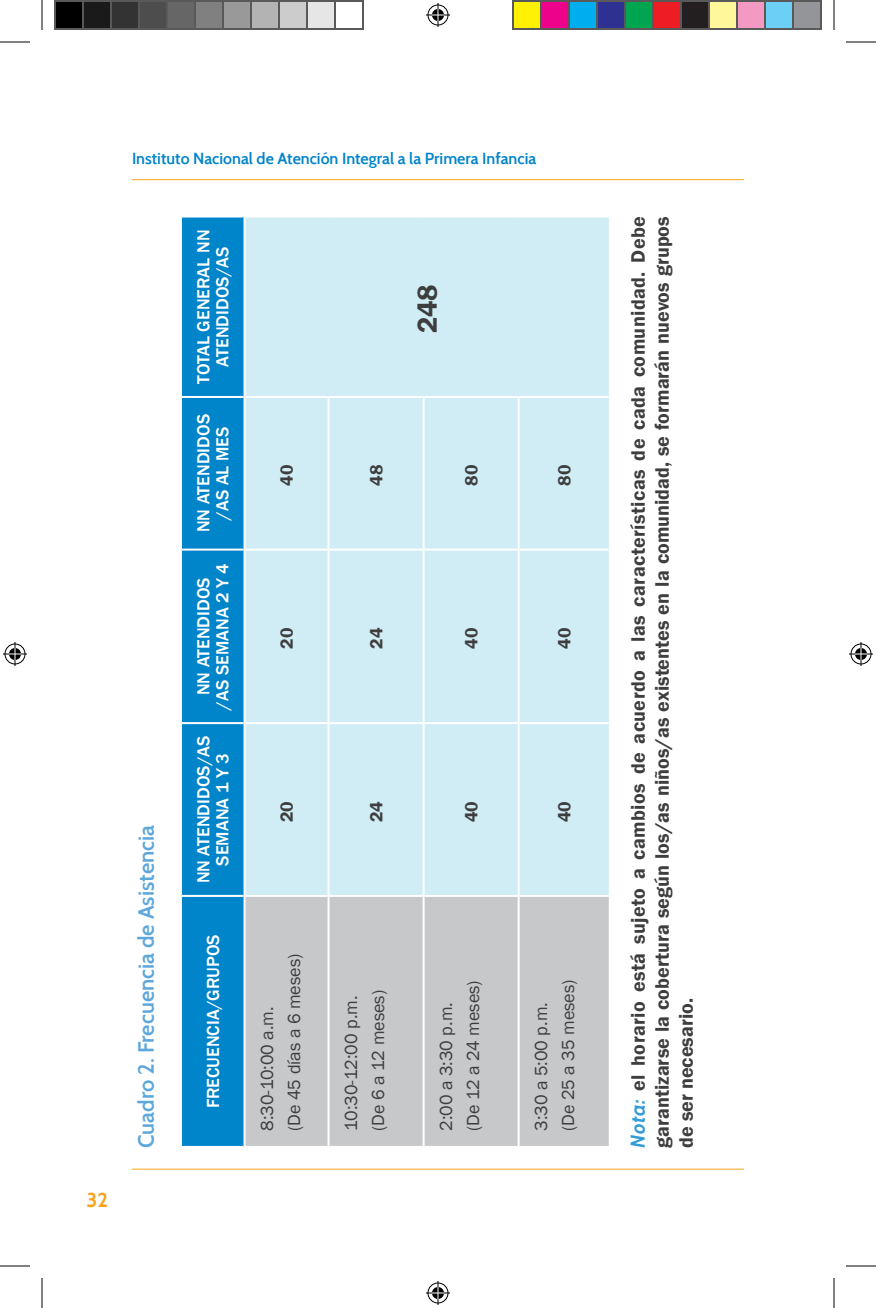
<style>
.page{position:relative;width:876px;height:1308px;background:#fff}
.page>*{position:absolute;margin:0;border:0;box-sizing:border-box;transform-origin:0 0}
.t1{font:600 28px "Franklin Gothic";color:#3e3e3f}
.t2{font:600 22px "Cabin";color:#5da7db}
.t3{font:600 20px/24px "Franklin Gothic";color:#3e3e3f;text-align:justify}
.t4{font:700 20px "Cabin";color:#f9a21c}
.t5{font:18px/27px "Franklin Gothic";color:#3e3e3f}
.t6{font:500 18px/19px "Franklin Gothic";color:#fff;text-align:center}
.t7{font:600 18px "Franklin Gothic";color:#3e3e3f}
.t8{font:600 16px "Cabin";color:#0084ca}
.s1{font-family:"Cabin";font-weight:700;font-style:italic;color:#339cd7}
</style>
<div class="page">
<hr style="left:132px;top:179px;width:612px;height:1px;background:#f9a21c">
<hr style="left:132px;top:1169px;width:612px;height:1px;background:#f9a21c">
<div style="left:182px;top:218px;width:62px;height:928px;background:#0084ca"></div>
<div style="left:246px;top:897px;width:363px;height:249px;background:#c7c8ca"></div>
<div style="left:246px;top:218px;width:363px;height:677px;background:#d0ecf4"></div>
<hr style="left:182px;top:895px;width:62px;height:2px;background:#fff">
<hr style="left:182px;top:722px;width:62px;height:2px;background:#fff">
<hr style="left:182px;top:549px;width:62px;height:2px;background:#fff">
<hr style="left:246px;top:396px;width:82px;height:2px;background:#fff">
<hr style="left:330px;top:396px;width:93px;height:2px;background:#fff">
<hr style="left:425px;top:396px;width:93px;height:2px;background:#fff">
<hr style="left:520px;top:396px;width:89px;height:2px;background:#fff">
<hr style="left:182px;top:396px;width:62px;height:2px;background:#fff">
<hr style="left:328px;top:896px;width:2px;height:252px;background:#fff">
<hr style="left:246px;top:722px;width:82px;height:2px;background:#fff">
<hr style="left:246px;top:549px;width:82px;height:2px;background:#fff">
<hr style="left:423px;top:896px;width:2px;height:252px;background:#fff">
<hr style="left:328px;top:723px;width:2px;height:173px;background:#fff">
<hr style="left:328px;top:550px;width:2px;height:173px;background:#fff">
<hr style="left:330px;top:722px;width:93px;height:2px;background:#fff">
<hr style="left:328px;top:396px;width:2px;height:154px;background:#fff">
<hr style="left:330px;top:549px;width:93px;height:2px;background:#fff">
<hr style="left:518px;top:896px;width:2px;height:252px;background:#fff">
<hr style="left:423px;top:723px;width:2px;height:173px;background:#fff">
<hr style="left:423px;top:550px;width:2px;height:173px;background:#fff">
<hr style="left:425px;top:722px;width:93px;height:2px;background:#fff">
<hr style="left:423px;top:396px;width:2px;height:154px;background:#fff">
<hr style="left:425px;top:549px;width:93px;height:2px;background:#fff">
<hr style="left:518px;top:723px;width:2px;height:173px;background:#fff">
<hr style="left:518px;top:550px;width:2px;height:173px;background:#fff">
<hr style="left:520px;top:722px;width:89px;height:2px;background:#fff">
<hr style="left:518px;top:396px;width:2px;height:154px;background:#fff">
<hr style="left:520px;top:549px;width:89px;height:2px;background:#fff">
<hr style="left:0;top:42px;width:30px;height:1px;background:#000">
<hr style="left:846px;top:42px;width:30px;height:1px;background:#000">
<hr style="left:0;top:1266px;width:30px;height:1px;background:#000">
<hr style="left:846px;top:1266px;width:30px;height:1px;background:#000">
<hr style="left:42px;top:0;width:1px;height:30px;background:#000">
<hr style="left:42px;top:1278px;width:1px;height:30px;background:#000">
<hr style="left:834px;top:0;width:1px;height:30px;background:#000">
<hr style="left:834px;top:1278px;width:1px;height:30px;background:#000">
<svg style="left:426px;top:3px;width:24px;height:24px"></svg>
<svg style="left:426px;top:1281px;width:24px;height:24px"></svg>
<svg style="left:3px;top:642px;width:24px;height:24px"></svg>
<svg style="left:849px;top:642px;width:24px;height:24px"></svg>
<div style="left:55px;top:1px;width:28px;height:28px;background:#000"></div>
<div style="left:54px;top:0;width:30px;height:30px;border:2px solid #595959"></div>
<div style="left:83px;top:1px;width:28px;height:28px;background:#1a1a1a"></div>
<div style="left:82px;top:0;width:30px;height:30px;border:2px solid #595959"></div>
<div style="left:111px;top:1px;width:28px;height:28px;background:#333"></div>
<div style="left:110px;top:0;width:30px;height:30px;border:2px solid #595959"></div>
<div style="left:139px;top:1px;width:28px;height:28px;background:#4d4d4d"></div>
<div style="left:138px;top:0;width:30px;height:30px;border:2px solid #595959"></div>
<div style="left:167px;top:1px;width:28px;height:28px;background:#666"></div>
<div style="left:166px;top:0;width:30px;height:30px;border:2px solid #595959"></div>
<div style="left:195px;top:1px;width:28px;height:28px;background:#808080"></div>
<div style="left:194px;top:0;width:30px;height:30px;border:2px solid #595959"></div>
<div style="left:223px;top:1px;width:28px;height:28px;background:#999"></div>
<div style="left:222px;top:0;width:30px;height:30px;border:2px solid #595959"></div>
<div style="left:251px;top:1px;width:28px;height:28px;background:#b3b3b3"></div>
<div style="left:250px;top:0;width:30px;height:30px;border:2px solid #595959"></div>
<div style="left:279px;top:1px;width:28px;height:28px;background:#ccc"></div>
<div style="left:278px;top:0;width:30px;height:30px;border:2px solid #595959"></div>
<div style="left:307px;top:1px;width:28px;height:28px;background:#e6e6e6"></div>
<div style="left:306px;top:0;width:30px;height:30px;border:2px solid #595959"></div>
<div style="left:334px;top:0;width:30px;height:30px;border:2px solid #595959"></div>
<div style="left:513px;top:1px;width:28px;height:28px;background:#fff101"></div>
<div style="left:512px;top:0;width:30px;height:30px;border:2px solid #595959"></div>
<div style="left:541px;top:1px;width:28px;height:28px;background:#ed028c"></div>
<div style="left:540px;top:0;width:30px;height:30px;border:2px solid #595959"></div>
<div style="left:569px;top:1px;width:28px;height:28px;background:#00aeef"></div>
<div style="left:568px;top:0;width:30px;height:30px;border:2px solid #595959"></div>
<div style="left:597px;top:1px;width:28px;height:28px;background:#2e3092"></div>
<div style="left:596px;top:0;width:30px;height:30px;border:2px solid #595959"></div>
<div style="left:625px;top:1px;width:28px;height:28px;background:#00a54f"></div>
<div style="left:624px;top:0;width:30px;height:30px;border:2px solid #595959"></div>
<div style="left:653px;top:1px;width:28px;height:28px;background:#ee1d23"></div>
<div style="left:652px;top:0;width:30px;height:30px;border:2px solid #595959"></div>
<div style="left:681px;top:1px;width:28px;height:28px;background:#231f20"></div>
<div style="left:680px;top:0;width:30px;height:30px;border:2px solid #595959"></div>
<div style="left:709px;top:1px;width:28px;height:28px;background:#fff79a"></div>
<div style="left:708px;top:0;width:30px;height:30px;border:2px solid #595959"></div>
<div style="left:737px;top:1px;width:28px;height:28px;background:#f499c2"></div>
<div style="left:736px;top:0;width:30px;height:30px;border:2px solid #595959"></div>
<div style="left:765px;top:1px;width:28px;height:28px;background:#6bcff6"></div>
<div style="left:764px;top:0;width:30px;height:30px;border:2px solid #595959"></div>
<div style="left:793px;top:1px;width:28px;height:28px;background:#939598"></div>
<div style="left:792px;top:0;width:30px;height:30px;border:2px solid #595959"></div>
<p class="t4" style="left:87px;top:1188px;width:23px">32</p>
<p class="t8" style="left:132px;top:149px;width:406px">Instituto Nacional de Atención Integral a la Primera Infancia</p>
<p class="t2" style="left:133px;top:1148px;width:324px;rotate:-90deg">Cuadro 2. Frecuencia de Asistencia</p>
<p class="t6" style="left:194px;top:384px;width:155px;rotate:-90deg">TOTAL GENERAL NN<br>ATENDIDOS/AS</p>
<p class="t6" style="left:194px;top:532px;width:120px;rotate:-90deg">NN ATENDIDOS /AS AL MES</p>
<p class="t6" style="left:194px;top:710px;width:148px;rotate:-90deg">NN ATENDIDOS /AS SEMANA 2 Y 4</p>
<p class="t6" style="left:194px;top:883px;width:149px;rotate:-90deg">NN ATENDIDOS/AS<br>SEMANA 1 Y 3</p>
<p class="t6" style="left:204px;top:1108px;width:175px;rotate:-90deg">FRECUENCIA/GRUPOS</p>
<p class="t7" style="left:276px;top:486px;width:23px;rotate:-90deg">40</p>
<p class="t7" style="left:276px;top:649px;width:23px;rotate:-90deg">20</p>
<p class="t7" style="left:276px;top:822px;width:23px;rotate:-90deg">20</p>
<p class="t5" style="left:254px;top:1131px;width:179px;rotate:-90deg">8:30-10:00 a.m.<br>(De 45 días a 6 meses)</p>
<h1 class="t1" style="left:410px;top:333px;width:51px;rotate:-90deg">248</h1>
<p class="t7" style="left:365px;top:486px;width:23px;rotate:-90deg">48</p>
<p class="t7" style="left:460px;top:486px;width:23px;rotate:-90deg">80</p>
<p class="t7" style="left:365px;top:649px;width:22px;rotate:-90deg">24</p>
<p class="t7" style="left:460px;top:649px;width:23px;rotate:-90deg">40</p>
<p class="t7" style="left:365px;top:822px;width:22px;rotate:-90deg">24</p>
<p class="t7" style="left:460px;top:822px;width:23px;rotate:-90deg">40</p>
<p class="t5" style="left:338px;top:1131px;width:142px;rotate:-90deg">10:30-12:00 p.m. (De 6 a 12 meses)</p>
<p class="t5" style="left:433px;top:1131px;width:152px;rotate:-90deg">2:00 a 3:30 p.m. (De 12 a 24 meses)</p>
<p class="t7" style="left:553px;top:486px;width:23px;rotate:-90deg">80</p>
<p class="t7" style="left:553px;top:649px;width:23px;rotate:-90deg">40</p>
<p class="t7" style="left:553px;top:822px;width:23px;rotate:-90deg">40</p>
<p class="t5" style="left:528px;top:1131px;width:153px;rotate:-90deg">3:30 a 5:00 p.m. (De 25 a 35 meses)</p>
<p class="t3" style="left:626px;top:1148px;width:933px;rotate:-90deg"><span class="s1">Nota:</span> el horario está sujeto a cambios de acuerdo a las características de cada comunidad. Debe garantizarse la cobertura según los/as niños/as existentes en la comunidad, se formarán nuevos grupos de ser necesario.</p>
</div>
